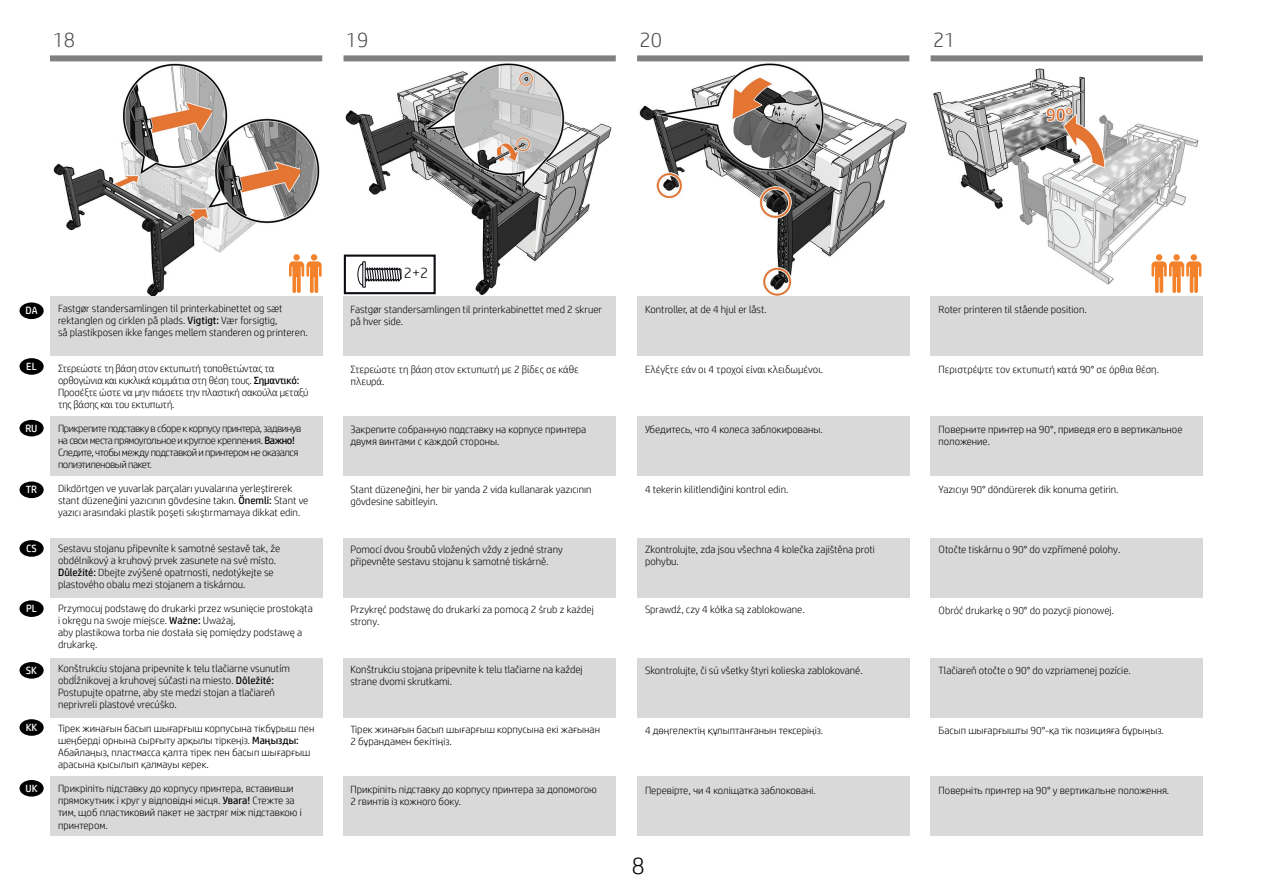
<style>
.page{position:relative;width:1267px;height:890px;background:#fff}
.page>*{position:absolute;margin:0;border:0;box-sizing:border-box;transform-origin:0 0}
.t1{font:300 24px "HP Simplified";color:#000}
.t2{font:300 21px "HP Simplified";color:#4d4d4d}
.t3{font:300 15px "HP Simplified";color:#000}
.t4{font:300 10.5px/12px "HP Simplified";color:#000}
.t5{font:300 10.5px/12px "HP Simplified";letter-spacing:-.04em;color:#000}
.t6{font:300 10.5px/12px "HP Simplified";letter-spacing:-.02em;color:#000}
.t7{font:10.5px "HP Simplified";color:#fff}
.s1{font-weight:400}
</style>
<div class="page">
<img style="left:933px;top:68px;width:266px;height:217px">
<img style="left:53px;top:63px;width:267px;height:233px">
<img style="left:344px;top:63px;width:268px;height:232px">
<img style="left:639px;top:63px;width:268px;height:233px">
<svg style="left:289px;top:254px;width:33px;height:39px"></svg>
<svg style="left:1151px;top:254px;width:50px;height:39px"></svg>
<div style="left:345px;top:255px;width:89px;height:38px;background:#fff"></div>
<div style="left:344px;top:254px;width:91px;height:40px;border:2px solid #0d0a12"></div>
<svg style="left:357px;top:261px;width:45px;height:27px"></svg>
<div style="left:50px;top:296px;width:272px;height:59px;background:#d9d9d9"></div>
<div style="left:637px;top:296px;width:272px;height:59px;background:#d9d9d9"></div>
<div style="left:343px;top:296px;width:272px;height:59px;background:#d9d9d9"></div>
<div style="left:930px;top:296px;width:272px;height:59px;background:#d9d9d9"></div>
<div style="left:50px;top:416px;width:272px;height:59px;background:#d9d9d9"></div>
<div style="left:637px;top:416px;width:272px;height:59px;background:#d9d9d9"></div>
<div style="left:343px;top:416px;width:272px;height:59px;background:#d9d9d9"></div>
<div style="left:930px;top:416px;width:272px;height:59px;background:#d9d9d9"></div>
<div style="left:50px;top:537px;width:272px;height:59px;background:#d9d9d9"></div>
<div style="left:637px;top:537px;width:272px;height:59px;background:#d9d9d9"></div>
<div style="left:343px;top:537px;width:272px;height:59px;background:#d9d9d9"></div>
<div style="left:930px;top:537px;width:272px;height:59px;background:#d9d9d9"></div>
<div style="left:50px;top:658px;width:272px;height:59px;background:#d9d9d9"></div>
<div style="left:637px;top:658px;width:272px;height:59px;background:#d9d9d9"></div>
<div style="left:343px;top:658px;width:272px;height:59px;background:#d9d9d9"></div>
<div style="left:930px;top:658px;width:272px;height:59px;background:#d9d9d9"></div>
<div style="left:50px;top:776px;width:272px;height:59px;background:#d9d9d9"></div>
<div style="left:637px;top:776px;width:272px;height:59px;background:#d9d9d9"></div>
<div style="left:343px;top:776px;width:272px;height:59px;background:#d9d9d9"></div>
<div style="left:930px;top:776px;width:272px;height:59px;background:#d9d9d9"></div>
<div style="left:20px;top:302px;width:24px;height:17px;background:#000;border-radius:50%"></div>
<div style="left:20px;top:540px;width:24px;height:16px;background:#000;border-radius:50%"></div>
<div style="left:20px;top:419px;width:24px;height:17px;background:#000;border-radius:50%"></div>
<div style="left:20px;top:661px;width:24px;height:17px;background:#000;border-radius:50%"></div>
<div style="left:20px;top:719px;width:24px;height:16px;background:#000;border-radius:50%"></div>
<div style="left:20px;top:779px;width:24px;height:17px;background:#000;border-radius:50%"></div>
<div style="left:20px;top:358px;width:24px;height:16px;background:#000;border-radius:50%"></div>
<div style="left:20px;top:600px;width:24px;height:16px;background:#000;border-radius:50%"></div>
<div style="left:20px;top:481px;width:24px;height:17px;background:#000;border-radius:50%"></div>
<div style="left:930px;top:55px;width:272px;height:6px;background:#808080"></div>
<div style="left:343px;top:55px;width:272px;height:6px;background:#808080"></div>
<div style="left:637px;top:55px;width:272px;height:6px;background:#808080"></div>
<div style="left:50px;top:55px;width:272px;height:6px;background:#808080"></div>
<h2 class="t2" style="left:53px;top:26px;width:24px">18</h2>
<h2 class="t2" style="left:346px;top:26px;width:24px">19</h2>
<h2 class="t2" style="left:639px;top:26px;width:24px">20</h2>
<h2 class="t2" style="left:933px;top:26px;width:24px">21</h2>
<h3 class="t3" style="left:404px;top:263px;width:26px">2+2</h3>
<p class="t7" style="left:25px;top:304px;width:13px">DA</p>
<p class="t7" style="left:26px;top:359px;width:12px">EL</p>
<p class="t7" style="left:25px;top:421px;width:14px">RU</p>
<p class="t7" style="left:26px;top:482px;width:13px">TR</p>
<p class="t7" style="left:26px;top:541px;width:12px">CS</p>
<p class="t7" style="left:26px;top:601px;width:12px">PL</p>
<p class="t7" style="left:26px;top:663px;width:13px">SK</p>
<p class="t7" style="left:26px;top:720px;width:13px">KK</p>
<p class="t7" style="left:25px;top:781px;width:14px">UK</p>
<p class="t4" style="left:58px;top:301px;width:251px">Fastgør standersamlingen til printerkabinettet og sæt rektanglen og cirklen på plads. <span class="s1">Vigtigt:</span> Vær forsigtig,<br>så plastikposen ikke fanges mellem standeren og printeren.</p>
<p class="t6" style="left:58px;top:361px;width:252px">Στερεώστε τη βάση στον εκτυπωτή τοποθετώντας τα ορθογώνια και κυκλικά κομμάτια στη θέση τους. <span class="s1">Σημαντικό:<br></span>Προσέξτε ώστε να μην πιάσετε την πλαστική σακούλα μεταξύ της βάσης και του εκτυπωτή.</p>
<p class="t5" style="left:58px;top:421px;width:245px">Прикрепите подставку в сборе к корпусу принтера, задвинув на свои места прямоугольное и круглое крепления. <span class="s1">Важно!<br></span>Следите, чтобы между подставкой и принтером не оказался полиэтиленовый пакет.</p>
<p class="t4" style="left:58px;top:481px;width:252px">Dikdörtgen ve yuvarlak parçaları yuvalarına yerleştirerek stant düzeneğini yazıcının gövdesine takın. <span class="s1">Önemli:</span> Stant ve yazıcı arasındaki plastik poşeti sıkıştırmamaya dikkat edin.</p>
<p class="t4" style="left:58px;top:541px;width:224px">Sestavu stojanu připevníte k samotné sestavě tak, že obdélníkový a kruhový prvek zasunete na své místo.<br><span class="s1">Důležité:</span> Dbejte zvýšené opatrnosti, nedotýkejte se plastového obalu mezi stojanem a tiskárnou.</p>
<p class="t4" style="left:58px;top:601px;width:256px">Przymocuj podstawę do drukarki przez wsunięcie prostokąta i okręgu na swoje miejsce. <span class="s1">Ważne:</span> Uważaj,<br>aby plastikowa torba nie dostała się pomiędzy podstawę a drukarkę.</p>
<p class="t4" style="left:58px;top:661px;width:233px">Konštrukciu stojana pripevnite k telu tlačiarne vsunutím obdĺžnikovej a kruhovej súčasti na miesto. <span class="s1">Dôležité:<br></span>Postupujte opatrne, aby ste medzi stojan a tlačiareň neprivreli plastové vrecúško.</p>
<p class="t4" style="left:58px;top:721px;width:258px">Тірек жинағын басып шығарғыш корпусына тікбұрыш пен шеңберді орнына сырғыту арқылы тіркеңіз. <span class="s1">Маңызды:<br></span>Абайлаңыз, пластмасса қалта тірек пен басып шығарғыш арасына қысылып қалмауы керек.</p>
<p class="t4" style="left:58px;top:781px;width:245px">Прикріпіть підставку до корпусу принтера, вставивши прямокутник і круг у відповідні місця. <span class="s1">Увага!</span> Стежте за тим, щоб пластиковий пакет не застряг між підставкою і принтером.</p>
<p class="t4" style="left:350px;top:303px;width:253px">Fastgør standersamlingen til printerkabinettet med 2 skruer på hver side.</p>
<p class="t4" style="left:350px;top:363px;width:230px">Στερεώστε τη βάση στον εκτυπωτή με 2 βίδες σε κάθε πλευρά.</p>
<p class="t4" style="left:350px;top:423px;width:237px">Закрепите собранную подставку на корпусе принтера двумя винтами с каждой стороны.</p>
<p class="t4" style="left:350px;top:483px;width:243px">Stant düzeneğini, her bir yanda 2 vida kullanarak yazıcının gövdesine sabitleyin.</p>
<p class="t4" style="left:350px;top:543px;width:214px">Pomocí dvou šroubů vložených vždy z jedné strany připevněte sestavu stojanu k samotné tiskárně.</p>
<p class="t4" style="left:350px;top:603px;width:245px">Przykręć podstawę do drukarki za pomocą 2 śrub z każdej strony.</p>
<p class="t4" style="left:350px;top:663px;width:234px">Konštrukciu stojana pripevnite k telu tlačiarne na každej strane dvomi skrutkami.</p>
<p class="t4" style="left:350px;top:723px;width:251px">Тірек жинағын басып шығарғыш корпусына екі жағынан<br>2 бұрандамен бекітіңіз.</p>
<p class="t4" style="left:350px;top:783px;width:248px">Прикріпіть підставку до корпусу принтера за допомогою<br>2 гвинтів із кожного боку.</p>
<p class="t4" style="left:645px;top:303px;width:123px">Kontroller, at de 4 hjul er låst.</p>
<p class="t4" style="left:645px;top:363px;width:180px">Ελέγξτε εάν οι 4 τροχοί είναι κλειδωμένοι.</p>
<p class="t4" style="left:645px;top:423px;width:179px">Убедитесь, что 4 колеса заблокированы.</p>
<p class="t4" style="left:645px;top:483px;width:145px">4 tekerin kilitlendiğini kontrol edin.</p>
<p class="t4" style="left:645px;top:543px;width:231px">Zkontrolujte, zda jsou všechna 4 kolečka zajištěna proti pohybu.</p>
<p class="t4" style="left:645px;top:603px;width:161px">Sprawdź, czy 4 kółka są zablokowane.</p>
<p class="t4" style="left:645px;top:663px;width:219px">Skontrolujte, či sú všetky štyri kolieska zablokované.</p>
<p class="t4" style="left:645px;top:723px;width:180px">4 дөңгелектің құлыптанғанын тексеріңіз.</p>
<p class="t4" style="left:645px;top:783px;width:172px">Перевірте, чи 4 коліщатка заблоковані.</p>
<p class="t4" style="left:938px;top:303px;width:150px">Roter printeren til stående position.</p>
<p class="t4" style="left:938px;top:363px;width:222px">Περιστρέψτε τον εκτυπωτή κατά 90° σε όρθια θέση.</p>
<p class="t4" style="left:938px;top:423px;width:245px">Поверните принтер на 90°, приведя его в вертикальное положение.</p>
<p class="t4" style="left:938px;top:483px;width:181px">Yazıcıyı 90° döndürerek dik konuma getirin.</p>
<p class="t4" style="left:938px;top:543px;width:183px">Otočte tiskárnu o 90° do vzpřímené polohy.</p>
<p class="t4" style="left:938px;top:603px;width:177px">Obróć drukarkę o 90° do pozycji pionowej.</p>
<p class="t4" style="left:938px;top:663px;width:194px">Tlačiareň otočte o 90° do vzpriamenej pozície.</p>
<p class="t4" style="left:938px;top:723px;width:226px">Басып шығарғышты 90°-қа тік позицияға бұрыңыз.</p>
<p class="t4" style="left:938px;top:783px;width:232px">Поверніть принтер на 90° у вертикальне положення.</p>
<h1 class="t1" style="left:631px;top:849px;width:14px">8</h1>
</div>
